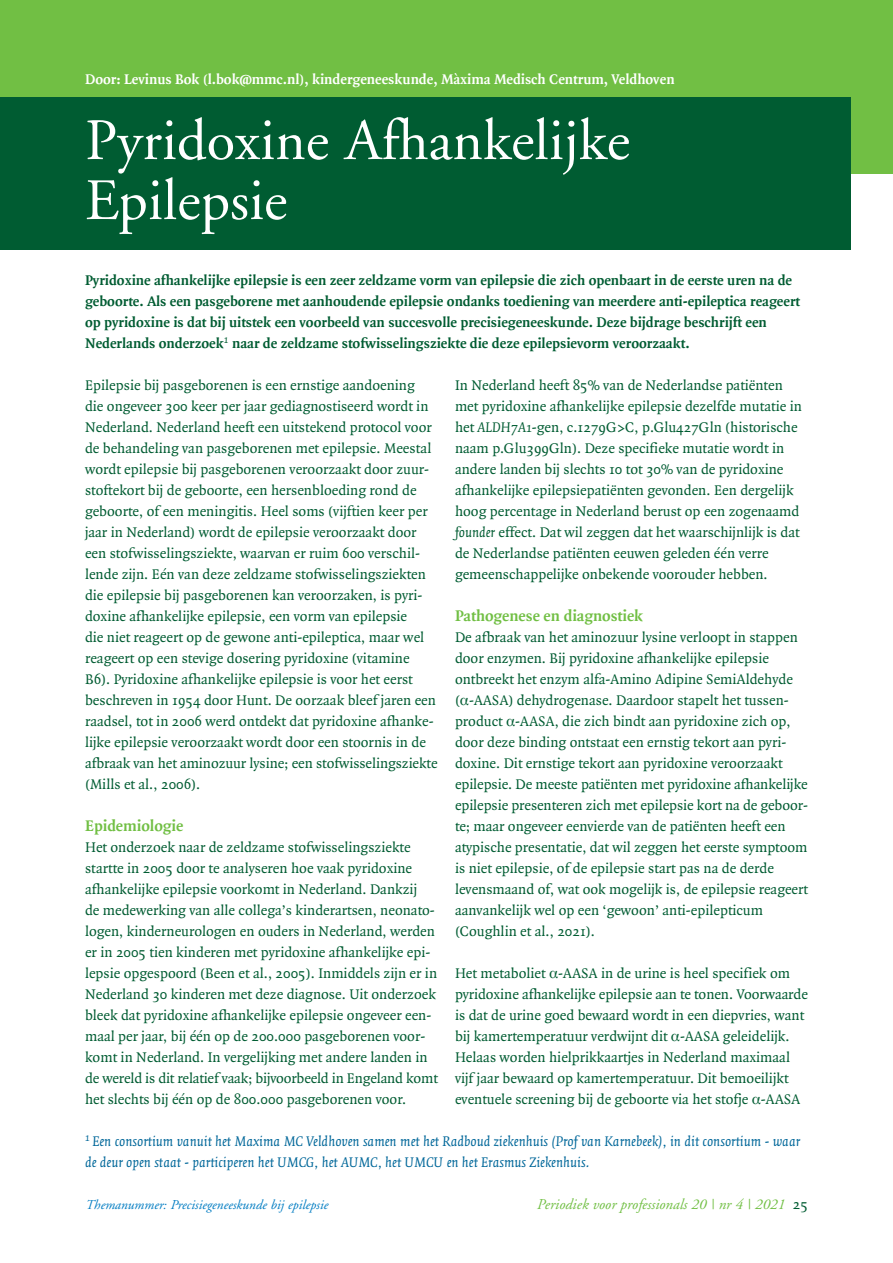
<style>
.page{position:relative;width:893px;height:1263px;background:#fff}
.page>*{position:absolute;margin:0;border:0;box-sizing:border-box;transform-origin:0 0}
.kop_garamond{font:58.5px/60px "Adobe Garamond";color:#fff}
.tussenkop{font:700 16.5px "Quadraat";color:#71bf44}
.tekst{font:15px/21px "Quadraat";color:#005c32}
.intro{font:700 15px/21px "Quadraat";color:#005c32}
.voetnoot{font:italic 15px/21px "Quadraat";color:#006799}
.bovenregel{font:700 15px "Quadraat";color:#fff}
.t1{font:italic 15px "Adobe Garamond";color:#71bf44}
.t2{font:italic 13.5px "Adobe Garamond";color:#007cc2}
.s1{font-style:italic}
.s2{font-family:"Times"}
.s3{font-family:"Quadraat";font-style:normal;color:#005c32}
</style>
<div class="page">
<div style="left:0;top:0;width:893px;height:174px;background:#71bf44"></div>
<div style="left:0;top:98px;width:850px;height:152px;background:#005c32"></div>
<p class="bovenregel" style="left:85px;top:72px;width:591px">Door: Levinus Bok (l.bok@mmc.nl), kindergeneeskunde, Màxima Medisch Centrum, Veldhoven</p>
<p class="kop_garamond" style="left:85px;top:112px;width:546px">Pyridoxine Afhankelijke<br>Epilepsie</p>
<p class="intro" style="left:85px;top:270px;width:717px">Pyridoxine afhankelijke epilepsie is een zeer zeldzame vorm van epilepsie die zich openbaart in de eerste uren na de geboorte. Als een pasgeborene met aanhoudende epilepsie ondanks toediening van meerdere anti-epileptica reageert op pyridoxine is dat bij uitstek een voorbeeld van succesvolle precisiegeneeskunde. Deze bijdrage beschrijft een Nederlands onderzoek<sup>1</sup> naar de zeldzame stofwisselingsziekte die deze epilepsievorm veroorzaakt.</p>
<p class="tekst" style="left:455px;top:375px;width:349px">In Nederland heeft 85% van de Nederlandse patiënten met pyridoxine afhankelijke epilepsie dezelfde mutatie in het <span class="s1">ALDH7A1</span>-gen, c.1279G&gt;C, p.Glu427Gln (historische naam p.Glu399Gln). Deze specifieke mutatie wordt in andere landen bij slechts 10 tot 30% van de pyridoxine afhankelijke epilepsiepatiënten gevonden. Een dergelijk hoog percentage in Nederland berust op een zogenaamd <span class="s1">founder</span> effect. Dat wil zeggen dat het waarschijnlijk is dat de Nederlandse patiënten eeuwen geleden één verre gemeenschappelijke onbekende voorouder hebben.</p>
<p class="tussenkop" style="left:455px;top:607px;width:190px">Pathogenese en diagnostiek</p>
<p class="tekst" style="left:455px;top:627px;width:354px">De afbraak van het aminozuur lysine verloopt in stappen door enzymen. Bij pyridoxine afhankelijke epilepsie ontbreekt het enzym alfa-Amino Adipine SemiAldehyde (<span class="s2">α</span>-AASA) dehydrogenase. Daardoor stapelt het tussen&shy;product <span class="s2">α</span>-AASA, die zich bindt aan pyridoxine zich op, door deze binding ontstaat een ernstig tekort aan pyri&shy;doxine. Dit ernstige tekort aan pyridoxine veroorzaakt epilepsie. De meeste patiënten met pyridoxine afhankelijke epilepsie presenteren zich met epilepsie kort na de geboor&shy;te; maar ongeveer eenvierde van de patiënten heeft een atypische presentatie, dat wil zeggen het eerste symptoom is niet epilepsie, of de epilepsie start pas na de derde levensmaand of, wat ook mogelijk is, de epilepsie reageert aanvankelijk wel op een ‘gewoon’ anti-epilepticum (Coughlin et al., 2021).</p>
<p class="tekst" style="left:455px;top:963px;width:354px">Het metaboliet <span class="s2">α</span>-AASA in de urine is heel specifiek om pyridoxine afhankelijke epilepsie aan te tonen. Voorwaarde is dat de urine goed bewaard wordt in een diepvries, want bij kamertemperatuur verdwijnt dit <span class="s2">α</span>-AASA geleidelijk.<br>Helaas worden hielprikkaartjes in Nederland maximaal vijf jaar bewaard op kamertemperatuur. Dit bemoeilijkt eventuele screening bij de geboorte via het stofje <span class="s2">α</span>-AASA</p>
<p class="tekst" style="left:85px;top:375px;width:354px">Epilepsie bij pasgeborenen is een ernstige aandoening<br>die ongeveer 300 keer per jaar gediagnostiseerd wordt in Nederland. Nederland heeft een uitstekend protocol voor de behandeling van pasgeborenen met epilepsie. Meestal wordt epilepsie bij pasgeborenen veroorzaakt door zuur&shy;stoftekort bij de geboorte, een hersenbloeding rond de geboorte, of een meningitis. Heel soms (vijftien keer per jaar in Nederland) wordt de epilepsie veroorzaakt door een stofwisselingsziekte, waarvan er ruim 600 verschil&shy;lende zijn. Eén van deze zeldzame stofwisselingsziekten die epilepsie bij pasgeborenen kan veroorzaken, is pyri&shy;doxine afhankelijke epilepsie, een vorm van epilepsie<br>die niet reageert op de gewone anti-epileptica, maar wel reageert op een stevige dosering pyridoxine (vitamine B6). Pyridoxine afhankelijke epilepsie is voor het eerst beschreven in 1954 door Hunt. De oorzaak bleef jaren een raadsel, tot in 2006 werd ontdekt dat pyridoxine afhanke&shy;lijke epilepsie veroorzaakt wordt door een stoornis in de afbraak van het aminozuur lysine; een stofwisselingsziekte (Mills et al., 2006).</p>
<p class="tussenkop" style="left:85px;top:817px;width:100px">Epidemiologie</p>
<p class="tekst" style="left:85px;top:837px;width:354px">Het onderzoek naar de zeldzame stofwisselingsziekte startte in 2005 door te analyseren hoe vaak pyridoxine afhankelijke epilepsie voorkomt in Nederland. Dankzij<br>de medewerking van alle collega’s kinderartsen, neonato&shy;logen, kinderneurologen en ouders in Nederland, werden er in 2005 tien kinderen met pyridoxine afhankelijke epi&shy;lepsie opgespoord (Been et al., 2005). Inmiddels zijn er in Nederland 30 kinderen met deze diagnose. Uit onderzoek bleek dat pyridoxine afhankelijke epilepsie ongeveer een&shy;maal per jaar, bij één op de 200.000 pasgeborenen voor&shy;komt in Nederland. In vergelijking met andere landen in de wereld is dit relatief vaak; bijvoorbeeld in Engeland komt het slechts bij één op de 800.000 pasgeborenen voor.</p>
<p class="voetnoot" style="left:85px;top:1131px;width:717px"><sup>1</sup> Een consortium vanuit het Maxima MC Veldhoven samen met het Radboud ziekenhuis (Prof van Karnebeek), in dit consortium - waar de deur open staat - participeren het UMCG, het AUMC, het UMCU en het Erasmus Ziekenhuis.</p>
<p class="t2" style="left:85px;top:1198px;width:244px">Themanummer: Precisiegeneeskunde bij epilepsie</p>
<p class="t1" style="left:537px;top:1196px;width:273px">Periodiek voor professionals 20 | nr 4 | 2021 <span class="s3">25</span></p>
</div>
